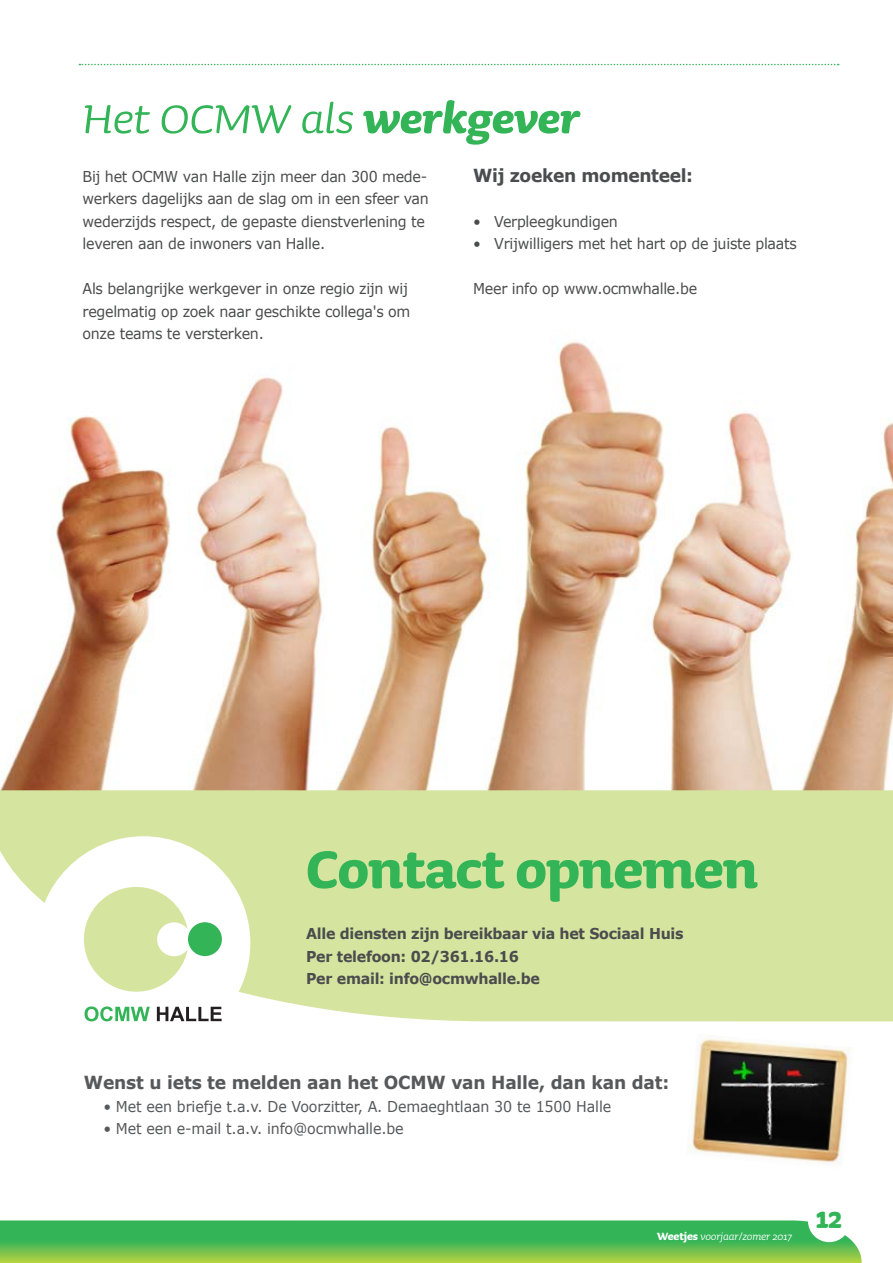
<style>
.page{position:relative;width:893px;height:1263px;background:#fff}
.page>*{position:absolute;margin:0;border:0;box-sizing:border-box;transform-origin:0 0}
.t1{font:700 67.65px "Sauna";letter-spacing:-.01em;color:#32b457;scale:.95 1}
.t2{font:italic 54px "Sauna";letter-spacing:-.01em;color:#32b457}
.t3{font:700 39px "Sauna";color:#32b457;scale:.83 1}
.t4{font:700 18px "Verdana";letter-spacing:-.01em;color:#57585a;scale:.95 1}
.t5{font:700 18px "Verdana";letter-spacing:-.02em;color:#4b4c4d;scale:.95 1}
.t6{font:15px/22.5px "Verdana";letter-spacing:-.02em;color:#4b4c4d;scale:.95 1}
.t7{font:15px "Verdana";letter-spacing:-.01em;color:#57585a;scale:.95 1}
.t8{font:700 15px/22.5px "Verdana";letter-spacing:-.02em;color:#4b4c4d;scale:.95 1}
.t9{font:italic 13.5px "Sauna";letter-spacing:-.01em;color:#fff;scale:.95 1}
.s1{font-weight:700}
.s2{font-weight:700;font-style:normal}
</style>
<div class="page">
<img style="left:0;top:342px;width:893px;height:448px">
<svg style="left:79px;top:64px;width:760px;height:1px"></svg>
<svg style="left:0;top:1220px;width:862px;height:43px;background:#5bbd54"></svg>
<div style="left:808px;top:1199px;width:42px;height:43px;background:#fff;border-radius:50%"></div>
<div style="left:0;top:790px;width:893px;height:231px;background:#d5e5a0"></div>
<div style="left:37px;top:836px;width:213px;height:214px;background:#fff;border-radius:50%"></div>
<svg style="left:85px;top:1006px;width:65px;height:15px"></svg>
<svg style="left:157px;top:1007px;width:65px;height:14px"></svg>
<svg style="left:84px;top:887px;width:104px;height:105px"></svg>
<div style="left:188px;top:922px;width:34px;height:34px;background:#32b457;border-radius:50%"></div>
<img style="left:687px;top:1035px;width:162px;height:130px">
<h2 class="t2" style="left:83px;top:89px;width:499px">Het OCMW als <span class="s1">werkgever</span></h2>
<p class="t6" style="left:83px;top:165px;width:366px">Bij het OCMW van Halle zijn meer dan 300 mede&shy;werkers dagelijks aan de slag om in een sfeer van wederzijds respect, de gepaste dienstverlening te leveren aan de inwoners van Halle.</p>
<p class="t6" style="left:83px;top:278px;width:347px">Als belangrijke werkgever in onze regio zijn wij regelmatig op zoek naar geschikte collega's om onze teams te versterken.</p>
<p class="t5" style="left:473px;top:163px;width:233px">Wij zoeken momenteel:</p>
<p class="t6" style="left:473px;top:210px;width:154px">• Verpleegkundigen</p>
<p class="t6" style="left:473px;top:233px;width:342px">• Vrijwilligers met het hart op de juiste plaats</p>
<p class="t6" style="left:473px;top:278px;width:237px">Meer info op www.ocmwhalle.be</p>
<h1 class="t1" style="left:306px;top:833px;width:477px">Contact opnemen</h1>
<p class="t8" style="left:306px;top:922px;width:399px">Alle diensten zijn bereikbaar via het Sociaal Huis<br>Per telefoon: 02/361.16.16<br>Per email: info@ocmwhalle.be</p>
<p class="t4" style="left:84px;top:1071px;width:618px">Wenst u iets te melden aan het OCMW van Halle, dan kan dat:</p>
<p class="t7" style="left:103px;top:1096px;width:536px">• Met een briefje t.a.v. De Voorzitter, A. Demaeghtlaan 30 te 1500 Halle</p>
<p class="t7" style="left:103px;top:1119px;width:317px">• Met een e-mail t.a.v. info@ocmwhalle.be</p>
<p class="t9" style="left:657px;top:1229px;width:143px"><span class="s2">Weetjes</span> voorjaar/zomer 2017</p>
<h3 class="t3" style="left:816px;top:1196px;width:33px">12</h3>
</div>
